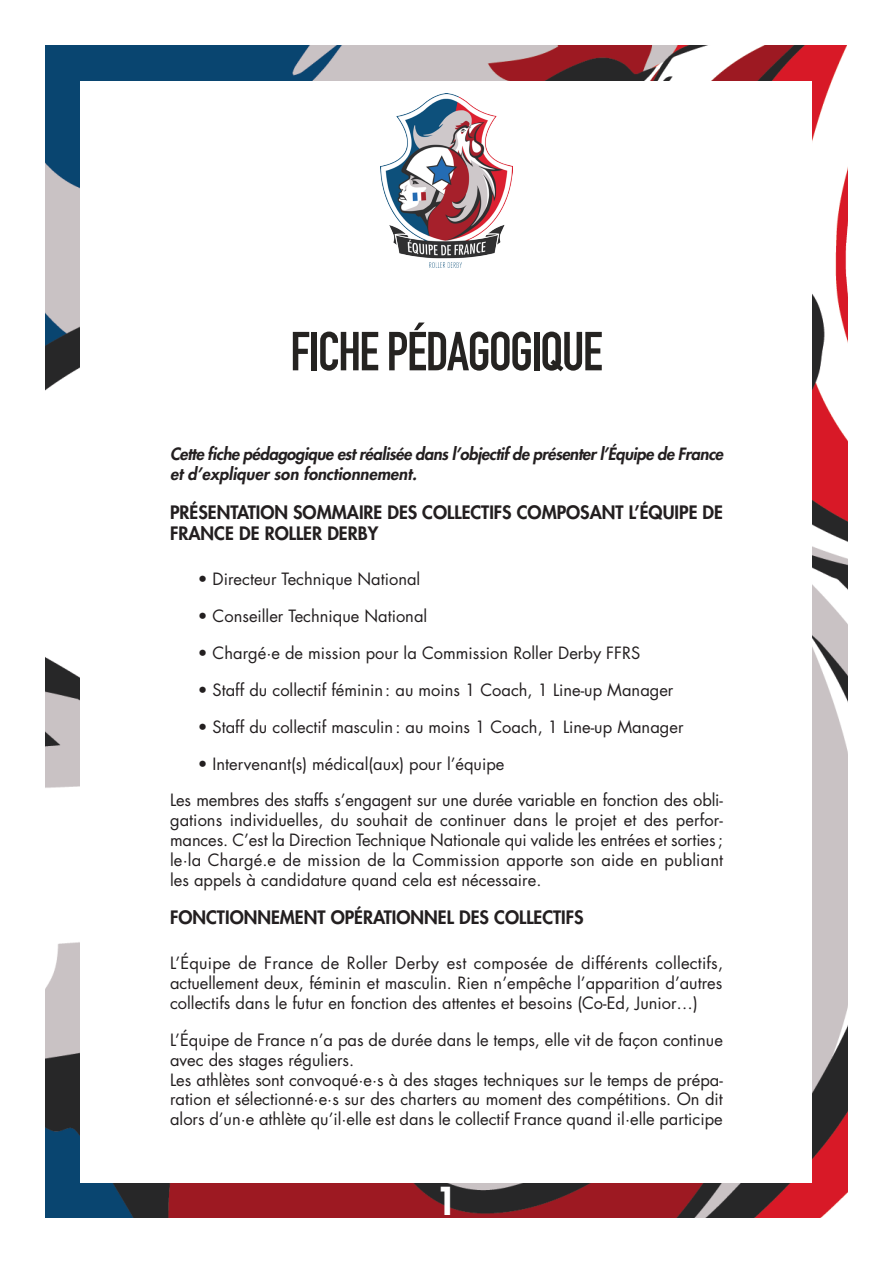
<style>
.page{position:relative;width:893px;height:1263px;background:#fff}
.page>*{position:absolute;margin:0;border:0;box-sizing:border-box;transform-origin:0 0}
.Titre{font:54px "DIN Engschrift Std";letter-spacing:-.03em;color:#252321}
.Pagination{font:800 37.5px "Futura Std";color:#fff}
.Sous-titre{font:800 18px/21.6px "Futura Std";color:#231f20}
.Texte_courant{font:16.5px/19.8px "Futura Std";color:#231f20;text-align:justify}
.Intro{font:italic 800 16.5px/19.8px "Futura Std";letter-spacing:-.025em;color:#231f20}
</style>
<div class="page">
<img style="left:45px;top:45px;width:803px;height:1173px">
<div style="left:81px;top:81px;width:731px;height:1101px;background:#fff"></div>
<img style="left:380px;top:94px;width:133px;height:174px">
<p class="Titre" style="left:290px;top:320px;width:314px">FICHE PÉDAGOGIQUE</p>
<p class="Intro" style="left:170px;top:444px;width:555px">Cette fiche pédagogique est réalisée dans l’objectif de présenter l’Équipe de France et d’expliquer son fonctionnement.</p>
<p class="Sous-titre" style="left:170px;top:501px;width:554px">PRÉSENTATION SOMMAIRE DES COLLECTIFS COMPOSANT L’ÉQUIPE DE<br>FRANCE DE ROLLER DERBY</p>
<p class="Texte_courant" style="left:198px;top:570px;width:224px">• Directeur Technique National</p>
<p class="Texte_courant" style="left:198px;top:606px;width:231px">• Conseiller Technique National</p>
<p class="Texte_courant" style="left:198px;top:643px;width:444px">• Chargé·e de mission pour la Commission Roller Derby FFRS</p>
<p class="Texte_courant" style="left:198px;top:680px;width:477px">• Staff du collectif féminin: au moins 1 Coach, 1 Line-up Manager</p>
<p class="Texte_courant" style="left:198px;top:717px;width:487px">• Staff du collectif masculin: au moins 1 Coach, 1 Line-up Manager</p>
<p class="Texte_courant" style="left:198px;top:754px;width:308px">• Intervenant(s) médical(aux) pour l’équipe</p>
<p class="Texte_courant" style="left:170px;top:790px;width:555px">Les membres des staffs s’engagent sur une durée variable en fonction des obli&shy;gations individuelles, du souhait de continuer dans le projet et des perfor&shy;mances. C’est la Direction Technique Nationale qui valide les entrées et sorties; le·la Chargé.e de mission de la Commission apporte son aide en publiant les appels à candidature quand cela est nécessaire.</p>
<p class="Sous-titre" style="left:170px;top:907px;width:415px">FONCTIONNEMENT OPÉRATIONNEL DES COLLECTIFS</p>
<p class="Texte_courant" style="left:170px;top:954px;width:555px">L’Équipe de France de Roller Derby est composée de différents collectifs, actuellement deux, féminin et masculin. Rien n’empêche l’apparition d’autres collectifs dans le futur en fonction des attentes et besoins (Co-Ed, Junior…)</p>
<p class="Texte_courant" style="left:170px;top:1030px;width:554px">L’Équipe de France n’a pas de durée dans le temps, elle vit de façon continue avec des stages réguliers.</p>
<p class="Texte_courant" style="left:170px;top:1070px;width:554px">Les athlètes sont convoqué·e·s à des stages techniques sur le temps de prépa&shy;ration et sélectionné·e·s sur des charters au moment des compétitions. On dit alors d’un·e athlète qu’il·elle est dans le collectif France quand il·elle participe</p>
<p class="Pagination" style="left:436px;top:1178px;width:23px">1</p>
</div>
